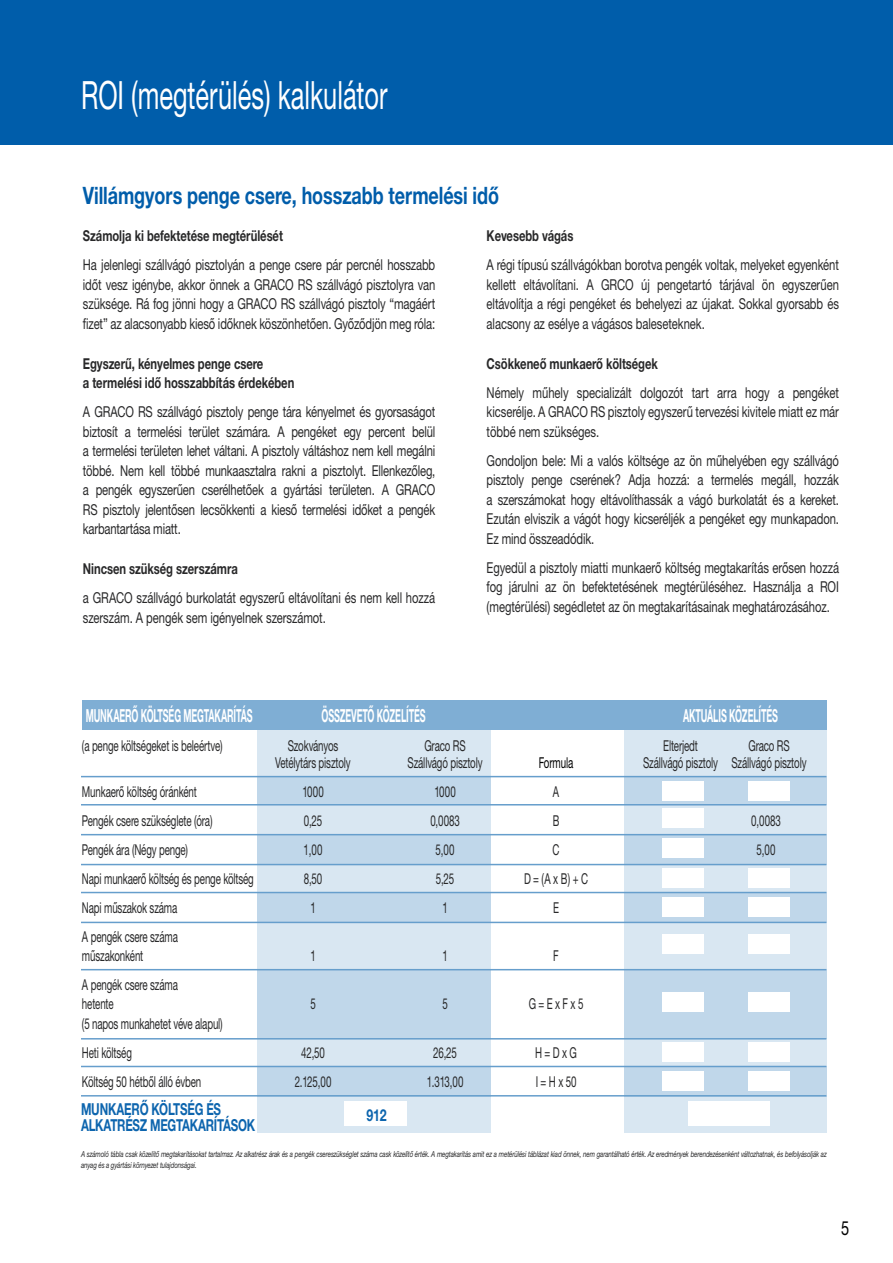
<style>
.page{position:relative;width:893px;height:1263px;background:#fff}
.page>*{position:absolute;margin:0;border:0;box-sizing:border-box;transform-origin:0 0}
.t1{font:39px "Helvetica Neue CE";color:#fff;scale:.65 1}
.t2{font:700 24px "Helvetica Neue CE";letter-spacing:-.005em;color:#005daa;scale:.75 1}
.t3{font:19.5px "Helvetica Neue CE";color:#000;scale:.75 1}
.t4{font:700 18px "Helvetica Neue CE";letter-spacing:-.015em;color:#fff;scale:.5 1}
.t5{font:700 16.5px "Helvetica Neue CE";letter-spacing:-.02em;color:#0d65ae;scale:.7 1}
.t6{font:700 16.5px "Helvetica Neue CE";letter-spacing:-.02em;color:#0d65ae;scale:.75 1}
.t7{font:15px/19.5px "Helvetica Neue CE";letter-spacing:-.015em;color:#282829;text-align:justify;scale:.75 1}
.t8{font:15px/19.5px "Helvetica Neue CE";letter-spacing:-.015em;color:#282829;scale:.65 1}
.t9{font:700 15px/19.5px "Helvetica Neue CE";letter-spacing:-.005em;color:#282829;scale:.75 1}
.t10{font:15px "Helvetica Neue CE";letter-spacing:-.015em;color:#000;scale:.65 1}
.t11{font:italic 8.25px/10.5px "Helvetica Neue CE";letter-spacing:-.015em;color:#282829;scale:.75 1}
</style>
<div class="page">
<div style="left:0;top:0;width:893px;height:145px;background:#005daa"></div>
<div style="left:257px;top:725px;width:233px;height:408px;background:#d9e7f2"></div>
<div style="left:257px;top:776px;width:233px;height:28px;background:#c0d7ea"></div>
<div style="left:257px;top:835px;width:233px;height:30px;background:#c0d7ea"></div>
<div style="left:257px;top:892px;width:233px;height:30px;background:#c0d7ea"></div>
<div style="left:257px;top:1066px;width:233px;height:30px;background:#c0d7ea"></div>
<div style="left:257px;top:969px;width:233px;height:69px;background:#c0d7ea"></div>
<div style="left:624px;top:722px;width:202px;height:411px;background:#d9e7f2"></div>
<div style="left:624px;top:776px;width:202px;height:29px;background:#c0d7ea"></div>
<div style="left:624px;top:834px;width:202px;height:31px;background:#c0d7ea"></div>
<div style="left:624px;top:892px;width:202px;height:30px;background:#c0d7ea"></div>
<div style="left:624px;top:1066px;width:202px;height:30px;background:#c0d7ea"></div>
<div style="left:624px;top:969px;width:202px;height:70px;background:#c0d7ea"></div>
<hr style="left:81px;top:776px;width:745px;height:1px;background:#669ecc">
<hr style="left:81px;top:804px;width:745px;height:1px;background:#669ecc">
<hr style="left:81px;top:834px;width:745px;height:1px;background:#669ecc">
<hr style="left:81px;top:864px;width:745px;height:1px;background:#669ecc">
<hr style="left:81px;top:892px;width:745px;height:1px;background:#669ecc">
<hr style="left:81px;top:922px;width:745px;height:1px;background:#669ecc">
<hr style="left:81px;top:969px;width:745px;height:1px;background:#669ecc">
<hr style="left:81px;top:1038px;width:745px;height:1px;background:#669ecc">
<hr style="left:81px;top:1066px;width:745px;height:1px;background:#669ecc">
<hr style="left:81px;top:1095px;width:745px;height:1px;background:#669ecc">
<div style="left:344px;top:1102px;width:62px;height:24px;background:#fff"></div>
<div style="left:688px;top:1102px;width:81px;height:24px;background:#fff"></div>
<div style="left:662px;top:1071px;width:41px;height:19px;background:#fff"></div>
<div style="left:748px;top:1071px;width:42px;height:19px;background:#fff"></div>
<div style="left:662px;top:1042px;width:41px;height:20px;background:#fff"></div>
<div style="left:662px;top:992px;width:41px;height:20px;background:#fff"></div>
<div style="left:662px;top:934px;width:41px;height:20px;background:#fff"></div>
<div style="left:662px;top:838px;width:41px;height:20px;background:#fff"></div>
<div style="left:662px;top:808px;width:41px;height:20px;background:#fff"></div>
<div style="left:662px;top:781px;width:41px;height:19px;background:#fff"></div>
<div style="left:748px;top:1042px;width:42px;height:20px;background:#fff"></div>
<div style="left:748px;top:992px;width:42px;height:20px;background:#fff"></div>
<div style="left:748px;top:934px;width:42px;height:20px;background:#fff"></div>
<div style="left:748px;top:781px;width:42px;height:19px;background:#fff"></div>
<div style="left:662px;top:897px;width:41px;height:19px;background:#fff"></div>
<div style="left:662px;top:868px;width:41px;height:20px;background:#fff"></div>
<div style="left:748px;top:897px;width:42px;height:19px;background:#fff"></div>
<div style="left:748px;top:868px;width:42px;height:20px;background:#fff"></div>
<div style="left:82px;top:700px;width:744px;height:29px;background:#7faed4"></div>
<h1 class="t1" style="left:81px;top:81px;width:473px">ROI (megtérülés) kalkulátor</h1>
<h2 class="t2" style="left:83px;top:187px;width:556px">Villámgyors penge csere, hosszabb termelési idő</h2>
<p class="t9" style="left:83px;top:228px;width:268px">Számolja ki befektetése megtérülését</p>
<p class="t7" style="left:83px;top:257px;width:471px">Ha jelenlegi szállvágó pisztolyán a penge csere pár percnél hosszabb időt vesz igénybe, akkor önnek a GRACO RS szállvágó pisztolyra van szüksége. Rá fog jönni hogy a GRACO RS szállvágó pisztoly “magáért fizet” az alacsonyabb kieső időknek köszönhetően. Győződjön meg róla:</p>
<p class="t9" style="left:83px;top:355px;width:283px">Egyszerű, kényelmes penge csere<br>a termelési idő hosszabbítás érdekében</p>
<p class="t7" style="left:83px;top:404px;width:471px">A GRACO RS szállvágó pisztoly penge tára kényelmet és gyorsaságot biztosít a termelési terület számára. A pengéket egy percent belül a termelési területen lehet váltani. A pisztoly váltáshoz nem kell megálni többé. Nem kell többé munkaasztalra rakni a pisztolyt. Ellenkezőleg, a pengék egyszerűen cserélhetőek a gyártási területen. A GRACO RS pisztoly jelentősen lecsökkenti a kieső termelési időket a pengék karbantartása miatt.</p>
<p class="t9" style="left:83px;top:561px;width:208px">Nincsen szükség szerszámra</p>
<p class="t7" style="left:83px;top:590px;width:471px">a GRACO szállvágó burkolatát egyszerű eltávolítani és nem kell hozzá szerszám. A pengék sem igényelnek szerszámot.</p>
<p class="t9" style="left:487px;top:228px;width:117px">Kevesebb vágás</p>
<p class="t7" style="left:487px;top:257px;width:471px">A régi típusú szállvágókban borotva pengék voltak, melyeket egyenként kellett eltávolítani. A GRCO új pengetartó tárjával ön egyszerűen eltávolítja a régi pengéket és behelyezi az újakat. Sokkal gyorsabb és alacsony az esélye a vágásos baleseteknek.</p>
<p class="t9" style="left:487px;top:355px;width:230px">Csökkeneő munkaerő költségek</p>
<p class="t7" style="left:487px;top:384px;width:471px">Némely műhely specializált dolgozót tart arra hogy a pengéket kicserélje. A GRACO RS pisztoly egyszerű tervezési kivitele miatt ez már többé nem szükséges.</p>
<p class="t7" style="left:487px;top:452px;width:471px">Gondoljon bele: Mi a valós költsége az ön műhelyében egy szállvágó pisztoly penge cserének? Adja hozzá: a termelés megáll, hozzák a szerszámokat hogy eltávolíthassák a vágó burkolatát és a kereket.<br>Ezután elviszik a vágót hogy kicseréljék a pengéket egy munkapadon.<br>Ez mind összeadódik.</p>
<p class="t7" style="left:487px;top:559px;width:471px">Egyedül a pisztoly miatti munkaerő költség megtakarítás erősen hozzá fog járulni az ön befektetésének megtérüléséhez. Használja a ROI (megtérülési) segédletet az ön megtakarításainak meghatározásához.</p>
<p class="t4" style="left:86px;top:709px;width:335px">MUNKAERŐ KÖLTSÉG MEGTAKARÍTÁS</p>
<p class="t4" style="left:322px;top:709px;width:210px">ÖSSZEVETŐ KÖZELÍTÉS</p>
<p class="t4" style="left:683px;top:709px;width:191px">AKTUÁLIS KÖZELÍTÉS</p>
<p class="t8" style="left:82px;top:738px;width:218px">(a penge költségeket is beleértve)</p>
<p class="t8" style="left:288px;top:738px;width:79px">Szokványos</p>
<p class="t8" style="left:424px;top:738px;width:65px">Graco RS</p>
<p class="t8" style="left:663px;top:738px;width:55px">Elterjedt</p>
<p class="t8" style="left:748px;top:738px;width:65px">Graco RS</p>
<p class="t8" style="left:275px;top:754px;width:118px">Vetélytárs pisztoly</p>
<p class="t8" style="left:407px;top:754px;width:117px">Szállvágó pisztoly</p>
<p class="t10" style="left:539px;top:757px;width:55px">Formula</p>
<p class="t8" style="left:643px;top:754px;width:253px">Szállvágó pisztoly Szállvágó pisztoly</p>
<p class="t8" style="left:82px;top:783px;width:178px">Munkaerő költség óránként</p>
<p class="t8" style="left:302px;top:783px;width:34px">1000</p>
<p class="t8" style="left:434px;top:783px;width:34px">1000</p>
<p class="t8" style="left:553px;top:783px;width:11px">A</p>
<p class="t8" style="left:82px;top:812px;width:202px">Pengék csere szükséglete (óra)</p>
<p class="t8" style="left:304px;top:812px;width:30px">0,25</p>
<p class="t8" style="left:430px;top:812px;width:47px">0,0083</p>
<p class="t8" style="left:553px;top:812px;width:12px">B</p>
<p class="t8" style="left:751px;top:812px;width:47px">0,0083</p>
<p class="t8" style="left:82px;top:841px;width:165px">Pengék ára (Négy penge)</p>
<p class="t8" style="left:304px;top:841px;width:31px">1,00</p>
<p class="t8" style="left:436px;top:841px;width:31px">5,00</p>
<p class="t8" style="left:553px;top:841px;width:12px">C</p>
<p class="t8" style="left:757px;top:841px;width:31px">5,00</p>
<p class="t8" style="left:82px;top:870px;width:266px">Napi munkaerő költség és penge költség</p>
<p class="t8" style="left:304px;top:870px;width:30px">8,50</p>
<p class="t8" style="left:436px;top:870px;width:30px">5,25</p>
<p class="t8" style="left:524px;top:870px;width:100px">D = (A x B) + C</p>
<p class="t8" style="left:82px;top:899px;width:148px">Napi műszakok száma</p>
<p class="t8" style="left:310px;top:899px;width:10px">1</p>
<p class="t8" style="left:442px;top:899px;width:10px">1</p>
<p class="t8" style="left:553px;top:899px;width:11px">E</p>
<p class="t8" style="left:82px;top:928px;width:149px">A pengék csere száma műszakonként</p>
<p class="t8" style="left:310px;top:948px;width:10px">1</p>
<p class="t8" style="left:442px;top:948px;width:10px">1</p>
<p class="t8" style="left:553px;top:948px;width:10px">F</p>
<p class="t8" style="left:82px;top:977px;width:149px">A pengék csere száma hetente</p>
<p class="t8" style="left:82px;top:1011px;width:218px;line-height:29px">(5 napos munkahetet véve alapul)<br>Heti költség</p>
<p class="t8" style="left:310px;top:996px;width:10px">5</p>
<p class="t8" style="left:442px;top:996px;width:10px">5</p>
<p class="t8" style="left:529px;top:996px;width:86px">G = E x F x 5</p>
<p class="t8" style="left:301px;top:1045px;width:38px">42,50</p>
<p class="t8" style="left:433px;top:1045px;width:38px">26,25</p>
<p class="t8" style="left:535px;top:1045px;width:66px">H = D x G</p>
<p class="t8" style="left:82px;top:1073px;width:185px">Költség 50 hétből álló évben</p>
<p class="t8" style="left:295px;top:1073px;width:58px">2.125,00</p>
<p class="t8" style="left:427px;top:1073px;width:58px">1.313,00</p>
<p class="t8" style="left:536px;top:1073px;width:64px">I = H x 50</p>
<p class="t5" style="left:81px;top:1103px;width:202px">MUNKAERŐ KÖLTSÉG ÉS</p>
<p class="t6" style="left:366px;top:1109px;width:28px">912</p>
<p class="t5" style="left:81px;top:1119px;width:250px">ALKATRÉSZ MEGTAKARÍTÁSOK</p>
<p class="t11" style="left:81px;top:1150px;width:996px">A számoló tábla csak közelítő megtakarításokat tartalmaz. Az alkatrész árak és a pengék csereszükséglet száma cask közelítő érték. A megtakarítás amit ez a metérülési táblázat kiad önnek, nem garantálható érték. Az eredmények berendezésenként változhatnak, és befolyásolják az anyag és a gyártási környezet tulajdonságai.</p>
<h3 class="t3" style="left:841px;top:1221px;width:12px">5</h3>
</div>
